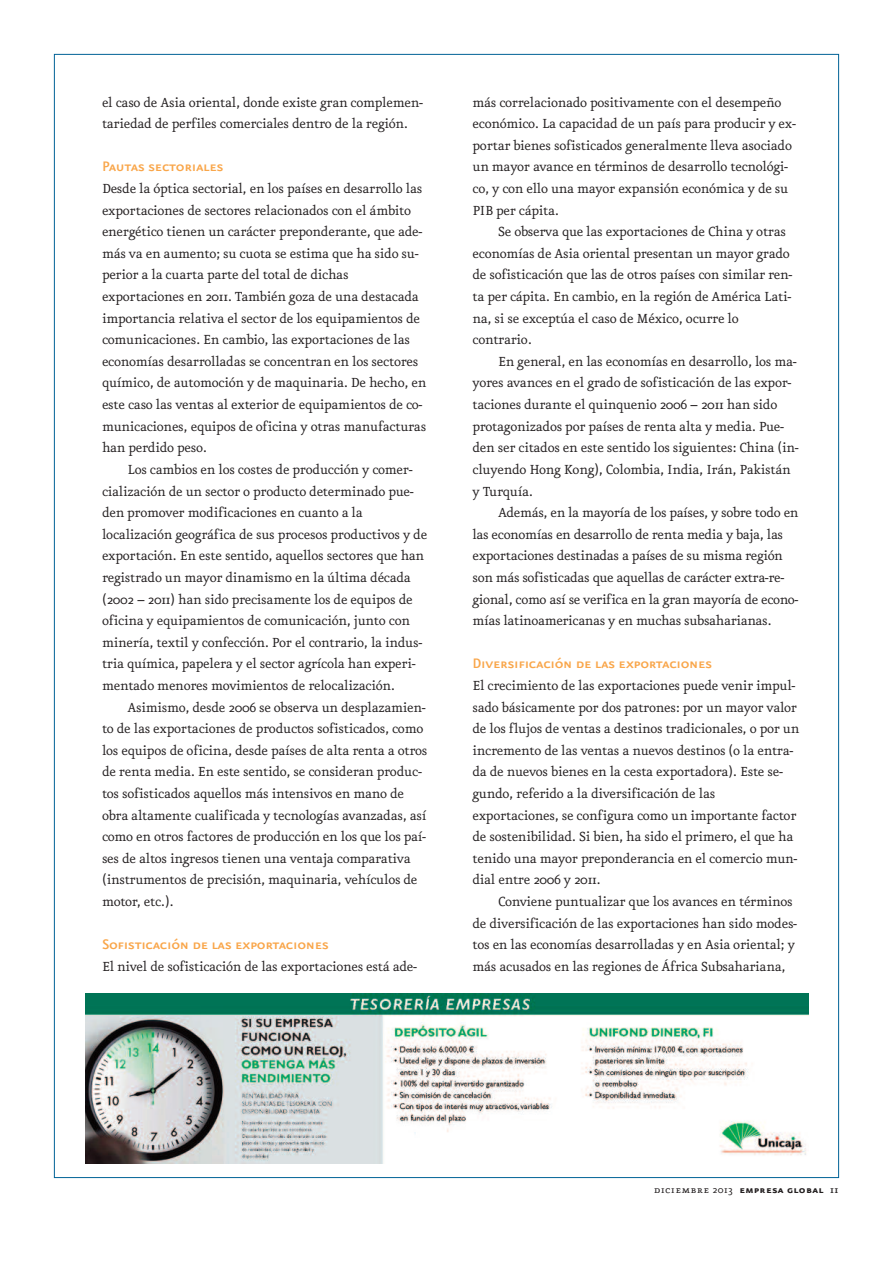
<style>
.page{position:relative;width:893px;height:1263px;background:#fff}
.page>*{position:absolute;margin:0;border:0;box-sizing:border-box;transform-origin:0 0}
.t1{font:16.5px "Eureka Sans Medium Caps";letter-spacing:-.02em;color:#f9a64a}
.t2{font:15.75px/21.6px "Eureka";letter-spacing:-.02em;color:#231f20}
.t3{font:12px "Eureka Sans Bold Caps";letter-spacing:.025em;color:#231f20}
.s1{font-family:"Eureka Small Caps"}
.s2{font-family:"Eureka"}
.s3{font-family:"Eureka";font-weight:500}
</style>
<div class="page">
<img style="left:86px;top:993px;width:722px;height:170px">
<p class="t2" style="left:102px;top:92px;width:322px">el caso de Asia oriental, donde existe gran complemen&shy;tariedad de perfiles comerciales dentro de la región.</p>
<p class="t1" style="left:102px;top:156px;width:123px">Pautas sectoriales</p>
<p class="t2" style="left:102px;top:178px;width:326px">Desde la óptica sectorial, en los países en desarrollo las exportaciones de sectores relacionados con el ámbito energético tienen un carácter preponderante, que ade&shy;más va en aumento; su cuota se estima que ha sido su&shy;perior a la cuarta parte del total de dichas exportaciones en 2011. También goza de una destacada importancia relativa el sector de los equipamientos de comunicaciones. En cambio, las exportaciones de las economías desarrolladas se concentran en los sectores químico, de automoción y de maquinaria. De hecho, en este caso las ventas al exterior de equipamientos de co&shy;municaciones, equipos de oficina y otras manufacturas han perdido peso.</p>
<p class="t2" style="left:102px;top:459px;width:327px;text-indent:26px">Los cambios en los costes de producción y comer&shy;cialización de un sector o producto determinado pue&shy;den promover modificaciones en cuanto a la localización geográfica de sus procesos productivos y de exportación. En este sentido, aquellos sectores que han registrado un mayor dinamismo en la última década (2002 – 2011) han sido precisamente los de equipos de oficina y equipamientos de comunicación, junto con minería, textil y confección. Por el contrario, la indus&shy;tria química, papelera y el sector agrícola han experi&shy;mentado menores movimientos de relocalización.</p>
<p class="t2" style="left:102px;top:697px;width:327px;text-indent:26px">Asimismo, desde 2006 se observa un desplazamien&shy;to de las exportaciones de productos sofisticados, como los equipos de oficina, desde países de alta renta a otros de renta media. En este sentido, se consideran produc&shy;tos sofisticados aquellos más intensivos en mano de obra altamente cualificada y tecnologías avanzadas, así como en otros factores de producción en los que los paí&shy;ses de altos ingresos tienen una ventaja comparativa (instrumentos de precisión, maquinaria, vehículos de motor, etc.).</p>
<p class="t1" style="left:102px;top:934px;width:228px">Sofisticación de las exportaciones</p>
<p class="t2" style="left:102px;top:956px;width:317px">El nivel de sofisticación de las exportaciones está ade-</p>
<p class="t2" style="left:472px;top:92px;width:325px">más correlacionado positivamente con el desempeño económico. La capacidad de un país para producir y ex&shy;portar bienes sofisticados generalmente lleva asociado un mayor avance en términos de desarrollo tecnológi&shy;co, y con ello una mayor expansión económica y de su PIB per cápita.</p>
<p class="t2" style="left:472px;top:222px;width:321px;text-indent:26px">Se observa que las exportaciones de China y otras economías de Asia oriental presentan un mayor grado de sofisticación que las de otros países con similar ren&shy;ta per cápita. En cambio, en la región de América Lati&shy;na, si se exceptúa el caso de México, ocurre lo contrario.</p>
<p class="t2" style="left:472px;top:351px;width:328px;text-indent:26px">En general, en las economías en desarrollo, los ma&shy;yores avances en el grado de sofisticación de las expor&shy;taciones durante el quinquenio 2006 – 2011 han sido protagonizados por países de renta alta y media. Pue&shy;den ser citados en este sentido los siguientes: China (in&shy;cluyendo Hong Kong), Colombia, India, Irán, Pakistán y Turquía.</p>
<p class="t2" style="left:472px;top:502px;width:328px;text-indent:26px">Además, en la mayoría de los países, y sobre todo en las economías en desarrollo de renta media y baja, las exportaciones destinadas a países de su misma región son más sofisticadas que aquellas de carácter extra-re&shy;gional, como así se verifica en la gran mayoría de econo&shy;mías latinoamericanas y en muchas subsaharianas.</p>
<p class="t1" style="left:472px;top:653px;width:241px">Diversificación de las exportaciones</p>
<p class="t2" style="left:472px;top:675px;width:328px">El crecimiento de las exportaciones puede venir impul&shy;sado básicamente por dos patrones: por un mayor valor de los flujos de ventas a destinos tradicionales, o por un incremento de las ventas a nuevos destinos (o la entra&shy;da de nuevos bienes en la cesta exportadora). Este se&shy;gundo, referido a la diversificación de las exportaciones, se configura como un importante factor de sostenibilidad. Si bien, ha sido el primero, el que ha tenido una mayor preponderancia en el comercio mun&shy;dial entre 2006 y 2011.</p>
<p class="t2" style="left:472px;top:891px;width:326px;text-indent:26px">Conviene puntualizar que los avances en términos de diversificación de las exportaciones han sido modes&shy;tos en las economías desarrolladas y en Asia oriental; y más acusados en las regiones de África Subsahariana,</p>
<p class="t3" style="left:654px;top:1184px;width:186px"><span class="s1">diciembre</span> <span class="s2">2013</span> empresa global <span class="s3">11</span></p>
</div>
